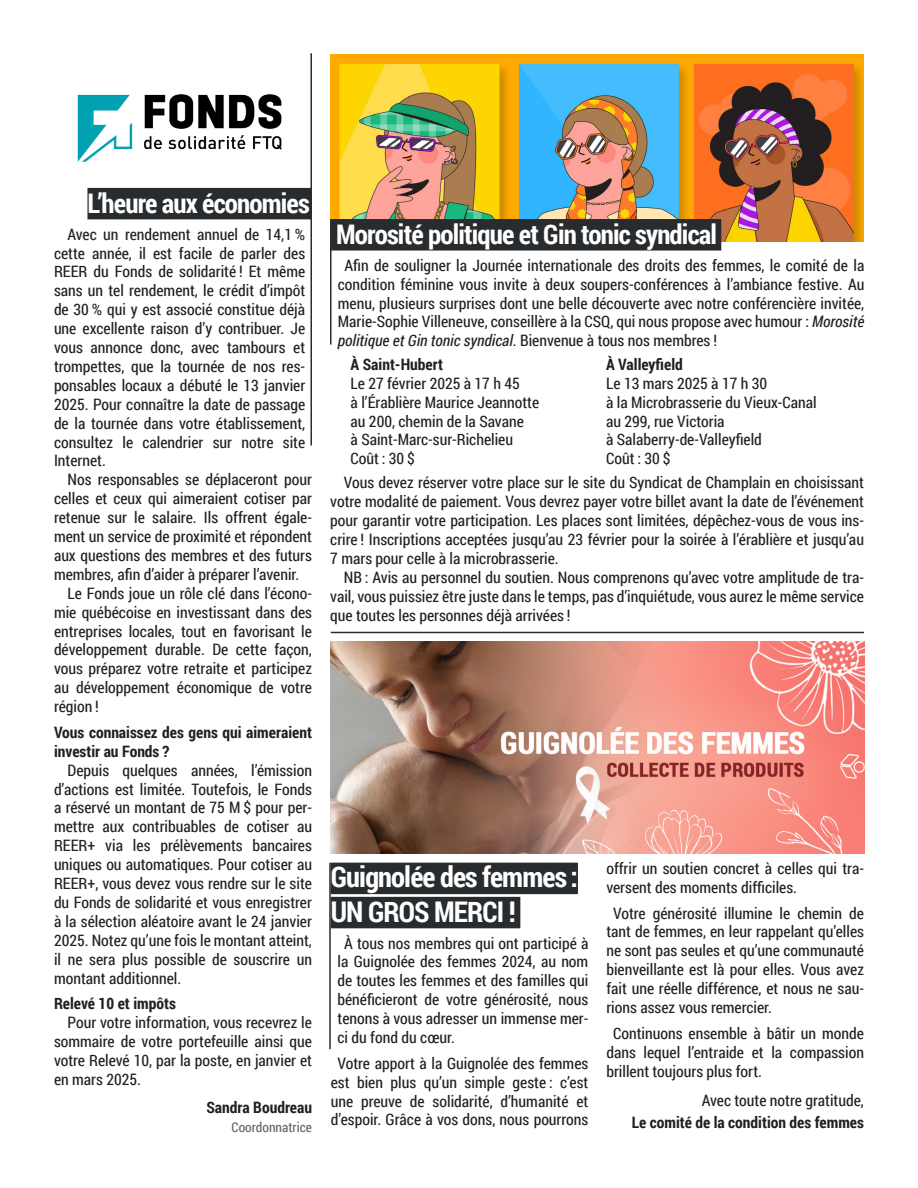
<style>
.page{position:relative;width:918px;height:1188px;background:#fff}
.page>*{position:absolute;margin:0;border:0;box-sizing:border-box;transform-origin:0 0}
._2022-04_Paragraphe_normal{font:700 28.5px "Roboto Condensed";letter-spacing:-.03em;color:#fff}
._2022-04_Paragraphe_normal-2{font:700 27px "Roboto Condensed";letter-spacing:-.03em;color:#fff}
._2022-04_Paragraphe_normal-3{font:15.75px/18.9px "Roboto Condensed";color:#231f20;text-align:justify}
._2022-04_Paragraphe_normal-4{font:700 15.75px/18.9px "Roboto Condensed";color:#231f20}
._2022-04_Paragraphe_normal-5{font:13.5px "Roboto Condensed";color:#646464}
.s1{font-style:italic}
</style>
<div class="page">
<img style="left:330px;top:54px;width:533px;height:187px">
<div style="left:331px;top:863px;width:247px;height:31px;background:#292c2f"></div>
<div style="left:331px;top:897px;width:189px;height:31px;background:#292c2f"></div>
<hr style="left:330px;top:219px;width:2px;height:126px;background:#292c2f">
<hr style="left:329px;top:863px;width:2px;height:186px;background:#292c2f">
<div style="left:331px;top:219px;width:390px;height:32px;background:#292c2f"></div>
<img style="left:77px;top:94px;width:233px;height:94px">
<div style="left:87px;top:188px;width:225px;height:31px;background:#292c2f"></div>
<img style="left:331px;top:642px;width:533px;height:211px">
<hr style="left:310px;top:53px;width:2px;height:393px;background:#292c2f">
<hr style="left:331px;top:632px;width:533px;height:1px;background:#292c2f">
<p class="_2022-04_Paragraphe_normal-2" style="left:87px;top:184px;width:224px">L’heure aux économies</p>
<p class="_2022-04_Paragraphe_normal-3" style="left:54px;top:224px;width:253px;text-indent:14px">Avec un rendement annuel de 14,1 % cette année, il est facile de parler des REER du Fonds de solidarité ! Et même sans un tel rendement, le crédit d’impôt de 30 % qui y est associé constitue déjà une excellente raison d’y contribuer. Je vous annonce donc, avec tambours et trompettes, que la tournée de nos res&shy;ponsables locaux a débuté le 13 janvier 2025. Pour connaître la date de passage de la tournée dans votre établissement, consultez le calendrier sur notre site Internet.</p>
<p class="_2022-04_Paragraphe_normal-3" style="left:54px;top:470px;width:260px;text-indent:14px">Nos responsables se déplaceront pour celles et ceux qui aimeraient cotiser par retenue sur le salaire. Ils offrent égale&shy;ment un service de proximité et répondent aux questions des membres et des futurs membres, afin d’aider à préparer l’avenir.</p>
<p class="_2022-04_Paragraphe_normal-3" style="left:54px;top:583px;width:260px;text-indent:14px">Le Fonds joue un rôle clé dans l’écono&shy;mie québécoise en investissant dans des entreprises locales, tout en favorisant le développement durable. De cette façon, vous préparez votre retraite et participez au développement économique de votre région !</p>
<p class="_2022-04_Paragraphe_normal-4" style="left:54px;top:722px;width:260px">Vous connaissez des gens qui aimeraient investir au Fonds ?</p>
<p class="_2022-04_Paragraphe_normal-3" style="left:54px;top:760px;width:260px;text-indent:14px">Depuis quelques années, l’émission d’actions est limitée. Toutefois, le Fonds a réservé un montant de 75 M $ pour per&shy;mettre aux contribuables de cotiser au REER+ via les prélèvements bancaires uniques ou automatiques. Pour cotiser au REER+, vous devez vous rendre sur le site du Fonds de solidarité et vous enregistrer à la sélection aléatoire avant le 24 janvier 2025. Notez qu’une fois le montant atteint, il ne sera plus possible de souscrire un montant additionnel.</p>
<p class="_2022-04_Paragraphe_normal-4" style="left:54px;top:994px;width:123px">Relevé 10 et impôts</p>
<p class="_2022-04_Paragraphe_normal-3" style="left:54px;top:1012px;width:260px;text-indent:14px">Pour votre information, vous recevrez le sommaire de votre portefeuille ainsi que votre Relevé 10, par la poste, en janvier et en mars 2025.</p>
<p class="_2022-04_Paragraphe_normal-4" style="left:206px;top:1097px;width:107px">Sandra Boudreau</p>
<p class="_2022-04_Paragraphe_normal-5" style="left:232px;top:1117px;width:82px">Coordonnatrice</p>
<p class="_2022-04_Paragraphe_normal-2" style="left:336px;top:215px;width:382px">Morosité politique et Gin tonic syndical</p>
<p class="_2022-04_Paragraphe_normal-3" style="left:338px;top:255px;width:528px;text-indent:7px">Afin de souligner la Journée internationale des droits des femmes, le comité de la condition féminine vous invite à deux soupers-conférences à l’ambiance festive. Au menu, plusieurs surprises dont une belle découverte avec notre conférencière invitée, Marie-Sophie Villeneuve, conseillère à la CSQ, qui nous propose avec humour : <span class="s1">Morosité politique et Gin tonic syndical</span>. Bienvenue à tous nos membres !</p>
<p class="_2022-04_Paragraphe_normal-4" style="left:606px;top:354px;width:78px">À Valleyfield</p>
<p class="_2022-04_Paragraphe_normal-3" style="left:606px;top:373px;width:163px">Le 13 mars 2025 à 17 h 30</p>
<p class="_2022-04_Paragraphe_normal-3" style="left:606px;top:392px;width:212px">à la Microbrasserie du Vieux-Canal</p>
<p class="_2022-04_Paragraphe_normal-3" style="left:606px;top:411px;width:120px">au 299, rue Victoria</p>
<p class="_2022-04_Paragraphe_normal-3" style="left:606px;top:430px;width:157px">à Salaberry-de-Valleyfield</p>
<p class="_2022-04_Paragraphe_normal-3" style="left:606px;top:449px;width:66px">Coût : 30 $</p>
<p class="_2022-04_Paragraphe_normal-3" style="left:330px;top:473px;width:535px;text-indent:14px">Vous devez réserver votre place sur le site du Syndicat de Champlain en choisissant votre modalité de paiement. Vous devrez payer votre billet avant la date de l’événement pour garantir votre participation. Les places sont limitées, dépêchez-vous de vous ins&shy;crire ! Inscriptions acceptées jusqu’au 23 février pour la soirée à l’érablière et jusqu’au 7 mars pour celle à la microbrasserie.</p>
<p class="_2022-04_Paragraphe_normal-3" style="left:330px;top:567px;width:535px;text-indent:14px">NB : Avis au personnel du soutien. Nous comprenons qu’avec votre amplitude de tra&shy;vail, vous puissiez être juste dans le temps, pas d’inquiétude, vous aurez le même service que toutes les personnes déjà arrivées !</p>
<p class="_2022-04_Paragraphe_normal-4" style="left:351px;top:354px;width:94px">À Saint-Hubert</p>
<p class="_2022-04_Paragraphe_normal-3" style="left:351px;top:373px;width:171px">Le 27 février 2025 à 17 h 45</p>
<p class="_2022-04_Paragraphe_normal-3" style="left:351px;top:392px;width:190px">à l’Érablière Maurice Jeannotte</p>
<p class="_2022-04_Paragraphe_normal-3" style="left:351px;top:411px;width:175px">au 200, chemin de la Savane</p>
<p class="_2022-04_Paragraphe_normal-3" style="left:351px;top:430px;width:164px">à Saint-Marc-sur-Richelieu</p>
<p class="_2022-04_Paragraphe_normal-3" style="left:351px;top:449px;width:66px">Coût : 30 $</p>
<p class="_2022-04_Paragraphe_normal" style="left:331px;top:857px;width:249px">Guignolée des femmes :</p>
<p class="_2022-04_Paragraphe_normal" style="left:331px;top:891px;width:187px">UN GROS MERCI !</p>
<p class="_2022-04_Paragraphe_normal-3" style="left:338px;top:933px;width:252px;text-indent:7px">À tous nos membres qui ont participé à la Guignolée des femmes 2024, au nom de toutes les femmes et des familles qui bénéficieront de votre générosité, nous tenons à vous adresser un immense mer&shy;ci du fond du cœur.</p>
<p class="_2022-04_Paragraphe_normal-3" style="left:331px;top:1053px;width:259px;text-align:center">Votre apport à la Guignolée des femmes est bien plus qu’un simple geste : c’est une preuve de solidarité, d’humanité et d’espoir. Grâce à vos dons, nous pourrons</p>
<p class="_2022-04_Paragraphe_normal-3" style="left:606px;top:858px;width:259px">offrir un soutien concret à celles qui tra&shy;versent des moments difficiles.</p>
<p class="_2022-04_Paragraphe_normal-3" style="left:606px;top:903px;width:259px;text-indent:7px">Votre générosité illumine le chemin de tant de femmes, en leur rappelant qu’elles ne sont pas seules et qu’une communauté bienveillante est là pour elles. Vous avez fait une réelle différence, et nous ne sau&shy;rions assez vous remercier.</p>
<p class="_2022-04_Paragraphe_normal-3" style="left:606px;top:1023px;width:259px;text-indent:7px">Continuons ensemble à bâtir un monde dans lequel l’entraide et la compassion brillent toujours plus fort.</p>
<p class="_2022-04_Paragraphe_normal-3" style="left:702px;top:1090px;width:164px">Avec toute notre gratitude,</p>
<p class="_2022-04_Paragraphe_normal-4" style="left:632px;top:1113px;width:234px">Le comité de la condition des femmes</p>
</div>
